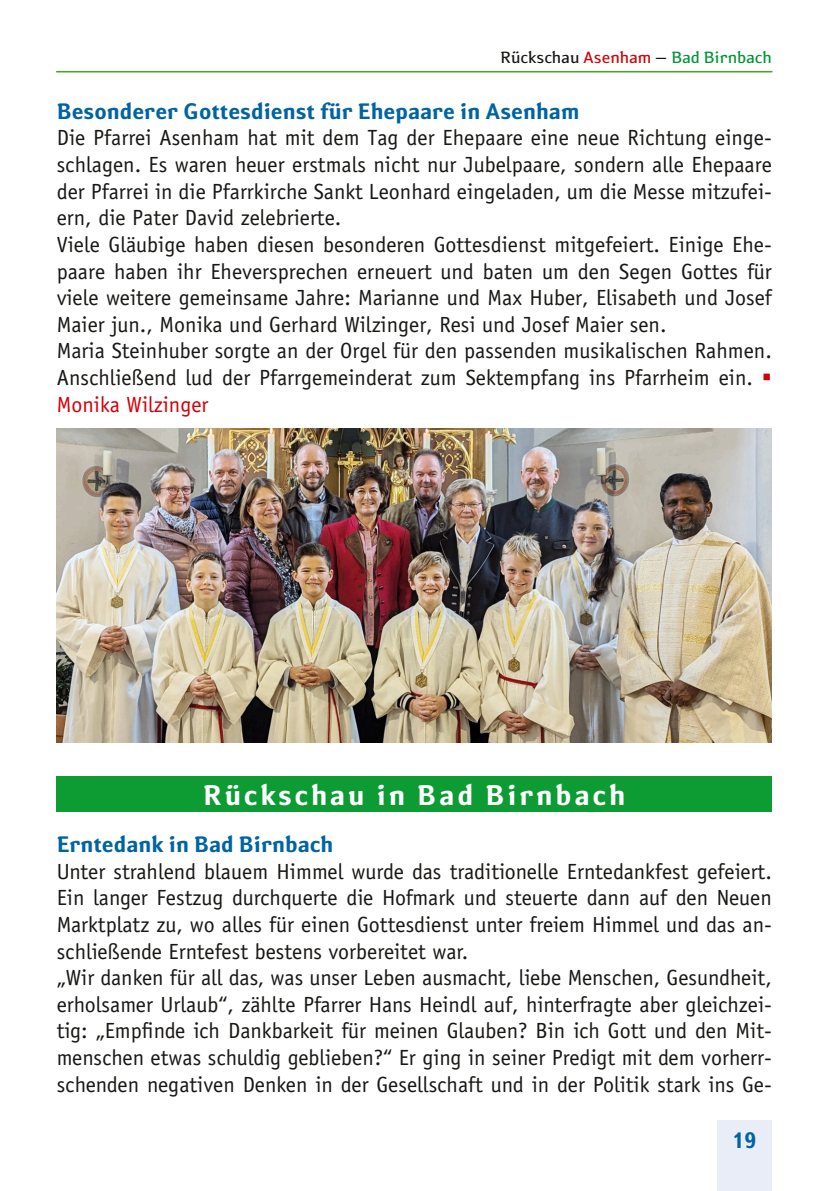
<style>
.page{position:relative;width:840px;height:1191px;background:#fff}
.page>*{position:absolute;margin:0;border:0;box-sizing:border-box;transform-origin:0 0}
.t1{font:700 28px "Bad Birnbach Susan";letter-spacing:.1em;color:#fff}
.t2{font:22px/26.6px "Officina Sans";color:#181715}
.t3{font:700 22px "Bad Birnbach Susan";color:#0064a2}
.t4{font:22px "Officina Sans";color:#d10007}
.t5{font:16px "Bad Birnbach Susan";color:#009534}
.s1{color:#181715}
.s2{color:#d10007}
</style>
<div class="page">
<div style="left:716px;top:1120px;width:55px;height:71px;background:#e9edf7"></div>
<hr style="left:57px;top:71px;width:714px;height:1px;background:#4aa32c">
<img style="left:57px;top:428px;width:714px;height:314px">
<div style="left:57px;top:777px;width:714px;height:35px;background:#0c9c33"></div>
<p class="t5" style="left:500px;top:51px;width:273px"><span class="s1">Rückschau</span> <span class="s2">Asenham</span> <span class="s1">–</span> Bad Birnbach</p>
<p class="t3" style="left:57px;top:102px;width:523px">Besonderer Gottesdienst für Ehepaare in Asenham</p>
<p class="t2" style="left:57px;top:126px;width:716px">Die Pfarrei Asenham hat mit dem Tag der Ehepaare eine neue Richtung einge&shy;schlagen. Es waren heuer erstmals nicht nur Jubelpaare, sondern alle Ehepaare der Pfarrei in die Pfarrkirche Sankt Leonhard eingeladen, um die Messe mitzufei&shy;ern, die Pater David zelebrierte.<br>Viele Gläubige haben diesen besonderen Gottesdienst mitgefeiert. Einige Ehe&shy;paare haben ihr Eheversprechen erneuert und baten um den Segen Gottes für viele weitere gemeinsame Jahre: Marianne und Max Huber, Elisabeth und Josef Maier jun., Monika und Gerhard Wilzinger, Resi und Josef Maier sen.<br>Maria Steinhuber sorgte an der Orgel für den passenden musikalischen Rahmen.<br>Anschließend lud der Pfarrgemeinderat zum Sektempfang ins Pfarrheim ein.</p>
<p class="t4" style="left:57px;top:396px;width:153px">Monika Wilzinger</p>
<p class="t1" style="left:203px;top:783px;width:423px">Rückschau in Bad Birnbach</p>
<p class="t3" style="left:57px;top:835px;width:278px">Erntedank in Bad Birnbach</p>
<p class="t2" style="left:57px;top:859px;width:716px">Unter strahlend blauem Himmel wurde das traditionelle Erntedankfest gefeiert.<br>Ein langer Festzug durchquerte die Hofmark und steuerte dann auf den Neuen Marktplatz zu, wo alles für einen Gottesdienst unter freiem Himmel und das an&shy;schließende Erntefest bestens vorbereitet war.<br>„Wir danken für all das, was unser Leben ausmacht, liebe Menschen, Gesundheit, erholsamer Urlaub“, zählte Pfarrer Hans Heindl auf, hinterfragte aber gleichzei&shy;tig: „Empfinde ich Dankbarkeit für meinen Glauben? Bin ich Gott und den Mit&shy;menschen etwas schuldig geblieben?“ Er ging in seiner Predigt mit dem vorherr&shy;schenden negativen Denken in der Gesellschaft und in der Politik stark ins Ge-</p>
<p class="t3" style="left:732px;top:1131px;width:25px">19</p>
</div>
